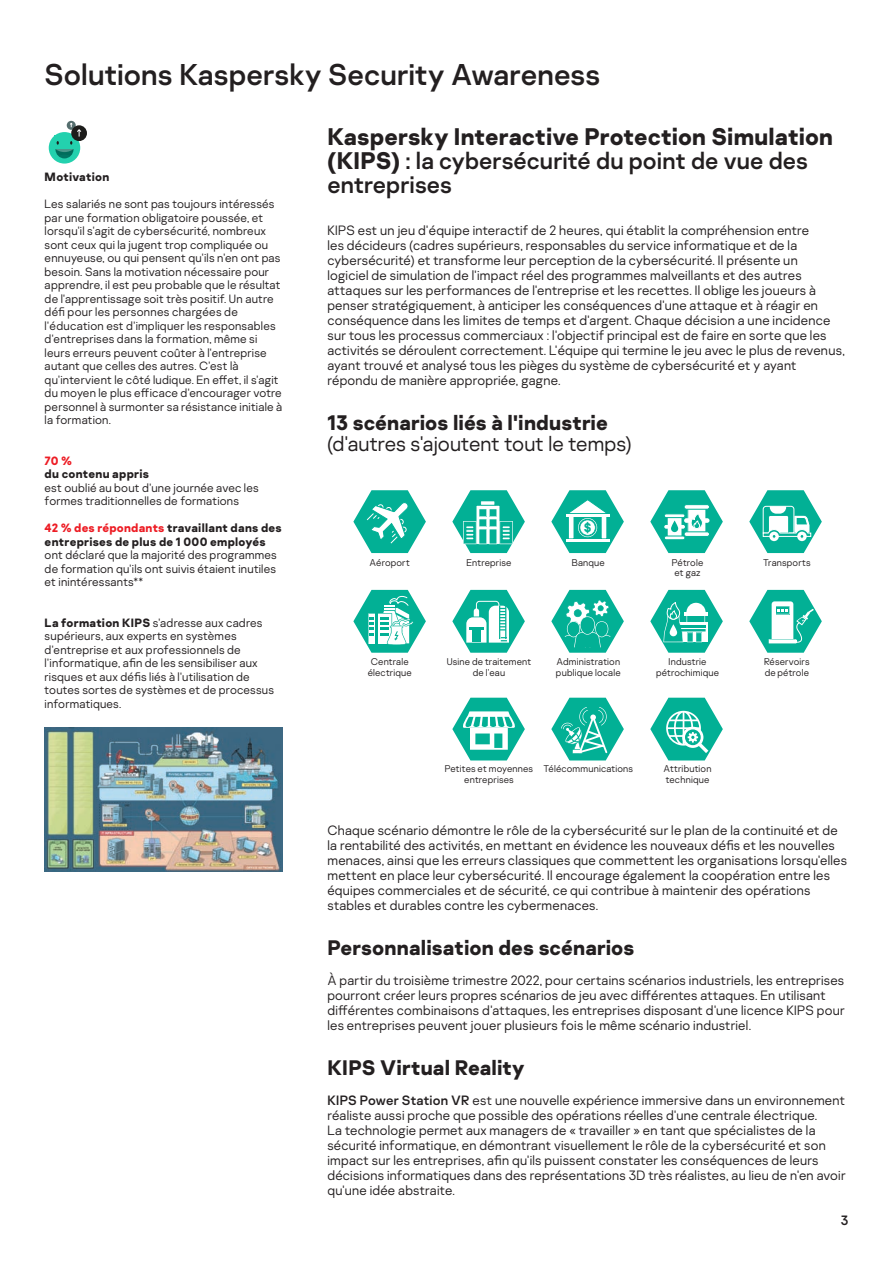
<style>
.page{position:relative;width:893px;height:1263px;background:#fff}
.page>*{position:absolute;margin:0;border:0;box-sizing:border-box;transform-origin:0 0}
.t1{font:30px "Kaspersky Sans";color:#231f20}
.t2{font:700 24px/24px "Kaspersky Sans";color:#231f20}
.t3{font:700 21px "Kaspersky Sans";letter-spacing:.005em;color:#231f20}
.t4{font:300 21px "Kaspersky Sans";letter-spacing:.005em;color:#231f20}
.t5{font:300 13.5px/15px "Kaspersky Sans";letter-spacing:.02em;color:#231f20}
.t6{font:13.5px "Kaspersky Sans";color:#231f20}
.t7{font:700 12.6px "Kaspersky Sans";color:#02b095}
.t8{font:300 12px/13.5px "Kaspersky Sans";letter-spacing:.02em;color:#231f20}
.t9{font:700 12px/13.5px "Kaspersky Sans";letter-spacing:.02em;color:#231f20}
.t10{font:700 12px "Kaspersky Sans";color:#ed1c24}
.t11{font:10.5px/11.4px "Kaspersky Sans";color:#231f20;text-align:center}
.t12{font:300 9.75px/10.5px "Kaspersky Sans";letter-spacing:.02em;color:#231f20}
.s1{font-weight:400}
.s2{color:#ed1c24}
.s3{font-weight:700}
</style>
<div class="page">
<div style="left:49px;top:132px;width:31px;height:32px;background:#23d1ae;border-radius:50%"></div>
<svg style="left:55px;top:140px;width:18px;height:18px"></svg>
<svg style="left:50px;top:122px;width:29px;height:30px"></svg>
<svg style="left:50px;top:155px;width:29px;height:9px"></svg>
<div style="left:55px;top:135px;width:20px;height:14px;background:#23d1ae"></div>
<svg style="left:67px;top:121px;width:9px;height:9px"></svg>
<div style="left:71px;top:125px;width:16px;height:16px;background:#1d1d1b;border-radius:50%"></div>
<svg style="left:70px;top:123px;width:12px;height:22px"></svg>
<img style="left:45px;top:727px;width:238px;height:145px">
<svg style="left:353px;top:590px;width:73px;height:63px"></svg>
<svg style="left:452px;top:490px;width:73px;height:63px"></svg>
<svg style="left:353px;top:490px;width:73px;height:63px"></svg>
<svg style="left:551px;top:490px;width:73px;height:63px"></svg>
<svg style="left:650px;top:490px;width:73px;height:63px"></svg>
<svg style="left:749px;top:490px;width:73px;height:63px"></svg>
<svg style="left:749px;top:590px;width:73px;height:63px"></svg>
<svg style="left:551px;top:590px;width:73px;height:63px"></svg>
<svg style="left:650px;top:590px;width:73px;height:63px"></svg>
<hr style="left:684px;top:612px;width:24px;height:4px;background:#fff">
<svg style="left:452px;top:590px;width:73px;height:63px"></svg>
<svg style="left:452px;top:698px;width:73px;height:62px"></svg>
<svg style="left:551px;top:698px;width:73px;height:62px"></svg>
<svg style="left:650px;top:698px;width:73px;height:62px"></svg>
<h1 class="t1" style="left:45px;top:56px;width:557px">Solutions Kaspersky Security Awareness</h1>
<h2 class="t2" style="left:327px;top:125px;width:507px">Kaspersky Interactive Protection Simulation (KIPS) <span class="s1">: la cybersécurité du point de vue des entreprises</span></h2>
<p class="t5" style="left:327px;top:223px;width:519px">KIPS est un jeu d'équipe interactif de 2 heures, qui établit la compréhension entre<br>les décideurs (cadres supérieurs, responsables du service informatique et de la cybersécurité) et transforme leur perception de la cybersécurité. Il présente un<br>logiciel de simulation de l'impact réel des programmes malveillants et des autres attaques sur les performances de l'entreprise et les recettes. Il oblige les joueurs à penser stratégiquement, à anticiper les conséquences d'une attaque et à réagir en conséquence dans les limites de temps et d'argent. Chaque décision a une incidence sur tous les processus commerciaux : l'objectif principal est de faire en sorte que les activités se déroulent correctement. L'équipe qui termine le jeu avec le plus de revenus, ayant trouvé et analysé tous les pièges du système de cybersécurité et y ayant répondu de manière appropriée, gagne.</p>
<h3 class="t3" style="left:327px;top:409px;width:282px">13 scénarios liés à l'industrie</h3>
<h3 class="t4" style="left:327px;top:431px;width:306px">(d'autres s'ajoutent tout le temps)</h3>
<p class="t9" style="left:45px;top:171px;width:66px">Motivation</p>
<p class="t8" style="left:45px;top:197px;width:239px">Les salariés ne sont pas toujours intéressés par une formation obligatoire poussée, et lorsqu'il s'agit de cybersécurité, nombreux sont ceux qui la jugent trop compliquée ou ennuyeuse, ou qui pensent qu'ils n'en ont pas besoin. Sans la motivation nécessaire pour apprendre, il est peu probable que le résultat de l'apprentissage soit très positif. Un autre défi pour les personnes chargées de l'éducation est d'impliquer les responsables d'entreprises dans la formation, même si leurs erreurs peuvent coûter à l'entreprise autant que celles des autres. C'est là qu'intervient le côté ludique. En effet, il s'agit du moyen le plus efficace d'encourager votre personnel à surmonter sa résistance initiale à la formation.</p>
<p class="t10" style="left:45px;top:453px;width:29px">70 %</p>
<p class="t9" style="left:45px;top:468px;width:106px">du contenu appris</p>
<p class="t8" style="left:45px;top:481px;width:216px">est oublié au bout d'une journée avec les formes traditionnelles de formations</p>
<p class="t9" style="left:45px;top:522px;width:239px"><span class="s2">42 % des répondants</span> travaillant dans des entreprises de plus de 1 000 employés</p>
<p class="t8" style="left:45px;top:548px;width:234px;text-align:justify">ont déclaré que la majorité des programmes de formation qu'ils ont suivis étaient inutiles et inintéressants**</p>
<p class="t8" style="left:45px;top:616px;width:231px"><span class="s3">La formation KIPS</span> s'adresse aux cadres supérieurs, aux experts en systèmes d'entreprise et aux professionnels de l'informatique, afin de les sensibiliser aux risques et aux défis liés à l'utilisation de toutes sortes de systèmes et de processus informatiques.</p>
<p class="t7" style="left:584px;top:520px;width:9px">$</p>
<p class="t11" style="left:576px;top:556px;width:25px">Bank</p>
<p class="t11" style="left:666px;top:556px;width:43px">Oil &amp; gas</p>
<p class="t11" style="left:459px;top:556px;width:60px">Corporation</p>
<p class="t11" style="left:372px;top:556px;width:36px">Airport</p>
<p class="t11" style="left:762px;top:556px;width:49px">Transport</p>
<p class="t12" style="left:370px;top:557px;width:42px">Aéroport</p>
<p class="t12" style="left:467px;top:557px;width:46px">Entreprise</p>
<p class="t12" style="left:572px;top:557px;width:35px">Banque</p>
<p class="t12" style="left:672px;top:557px;width:33px">Pétrole et gaz</p>
<p class="t12" style="left:763px;top:557px;width:49px">Transports</p>
<p class="t11" style="left:460px;top:656px;width:58px">Water plant</p>
<p class="t11" style="left:652px;top:656px;width:70px">Petrochemical industry</p>
<p class="t11" style="left:553px;top:656px;width:70px">Local public administration</p>
<p class="t11" style="left:760px;top:656px;width:51px">Petroleum holding</p>
<p class="t11" style="left:357px;top:656px;width:67px">Power station</p>
<p class="t12" style="left:368px;top:656px;width:46px;text-align:center">Centrale électrique</p>
<p class="t12" style="left:447px;top:656px;width:86px;text-align:center">Usine de traitement de l’eau</p>
<p class="t12" style="left:556px;top:656px;width:66px">Administration publique locale</p>
<p class="t12" style="left:656px;top:656px;width:65px;text-align:center">Industrie pétrochimique</p>
<p class="t12" style="left:764px;top:656px;width:47px">Réservoirs de pétrole</p>
<p class="t11" style="left:451px;top:763px;width:77px">Small &amp; Medium<br>Business</p>
<p class="t11" style="left:568px;top:763px;width:41px">Telecom</p>
<p class="t11" style="left:661px;top:763px;width:53px">Technical attribution</p>
<p class="t12" style="left:543px;top:764px;width:91px">Télécommunications</p>
<p class="t12" style="left:664px;top:764px;width:49px">Attribution technique</p>
<p class="t12" style="left:445px;top:764px;width:90px;text-align:center">Petites et moyennes entreprises</p>
<p class="t5" style="left:327px;top:823px;width:521px">Chaque scénario démontre le rôle de la cybersécurité sur le plan de la continuité et de la rentabilité des activités, en mettant en évidence les nouveaux défis et les nouvelles menaces, ainsi que les erreurs classiques que commettent les organisations lorsqu'elles mettent en place leur cybersécurité. Il encourage également la coopération entre les équipes commerciales et de sécurité, ce qui contribue à maintenir des opérations stables et durables contre les cybermenaces.</p>
<h3 class="t3" style="left:327px;top:934px;width:308px">Personnalisation des scénarios</h3>
<p class="t5" style="left:327px;top:973px;width:519px">À partir du troisième trimestre 2022, pour certains scénarios industriels, les entreprises pourront créer leurs propres scénarios de jeu avec différentes attaques. En utilisant différentes combinaisons d'attaques, les entreprises disposant d'une licence KIPS pour les entreprises peuvent jouer plusieurs fois le même scénario industriel.</p>
<h3 class="t3" style="left:327px;top:1054px;width:199px">KIPS Virtual Reality</h3>
<p class="t5" style="left:327px;top:1093px;width:520px"><span class="s1">KIPS Power Station VR</span> est une nouvelle expérience immersive dans un environnement réaliste aussi proche que possible des opérations réelles d'une centrale électrique.<br>La technologie permet aux managers de « travailler » en tant que spécialistes de la sécurité informatique, en démontrant visuellement le rôle de la cybersécurité et son impact sur les entreprises, afin qu'ils puissent constater les conséquences de leurs décisions informatiques dans des représentations 3D très réalistes, au lieu de n'en avoir qu'une idée abstraite.</p>
<p class="t6" style="left:841px;top:1212px;width:9px">3</p>
</div>
